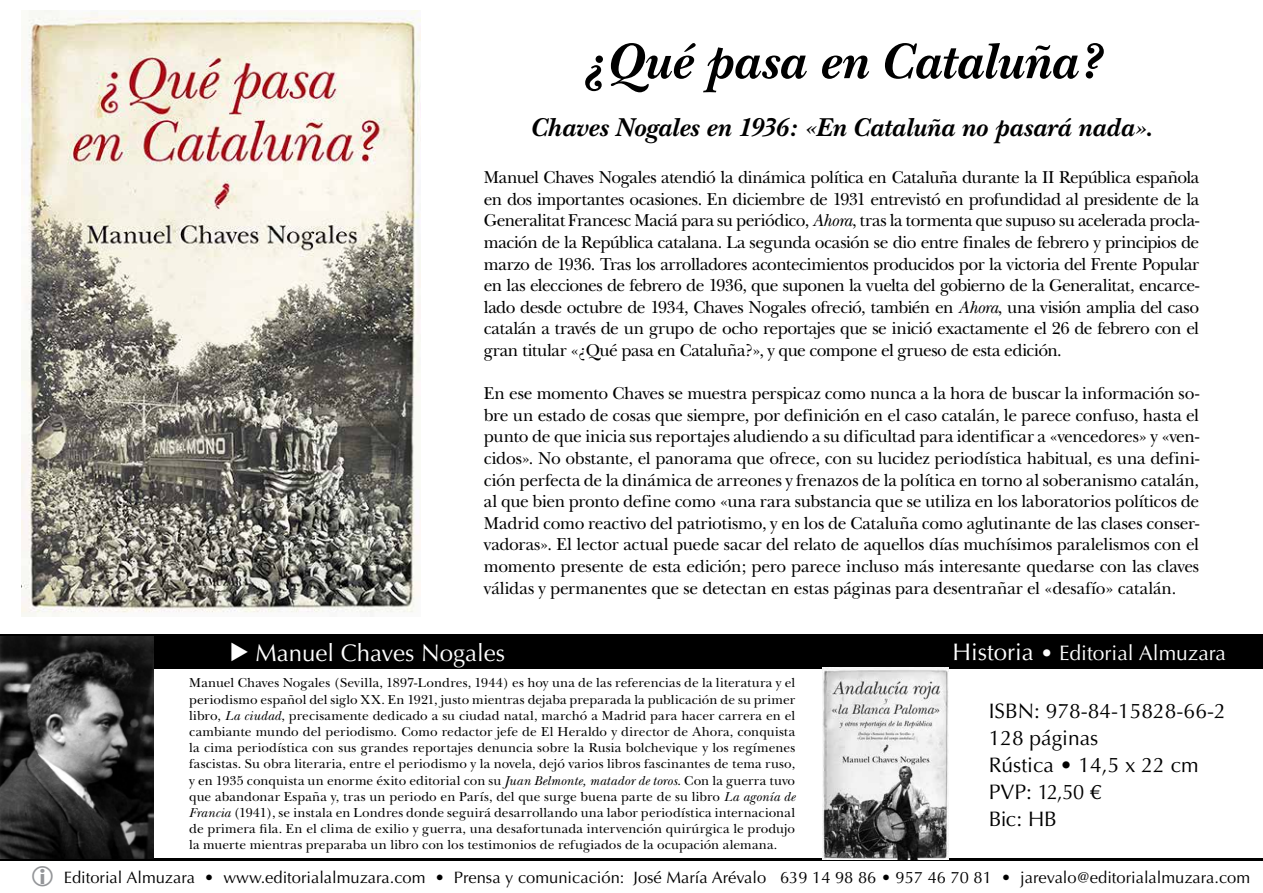
<style>
.page{position:relative;width:1263px;height:893px;background:#fff}
.page>*{position:absolute;margin:0;border:0;box-sizing:border-box;transform-origin:0 0}
.t1{font:italic 700 52.5px "New Baskerville";color:#000}
.t2{font:italic 700 27px "New Baskerville";letter-spacing:.005em;color:#000}
.t3{font:24px "Optima";color:#fff}
.t4{font:21px/27px "Optima";color:#000}
.t5{font:21px "Optima";color:#fff}
.t6{font:18px/21.6px "New Baskerville";letter-spacing:-.01em;color:#000;text-align:justify}
.t7{font:16.5px "Optima";color:#000}
.t8{font:13.5px/16.2px "New Baskerville";letter-spacing:.01em;color:#000;text-align:justify}
.s1{font-style:italic}
.s2{font-size:24px}
</style>
<div class="page">
<hr style="left:1px;top:859px;width:1262px;height:2px;background:#000">
<div style="left:0;top:635px;width:1263px;height:34px;background:#000"></div>
<img style="left:0;top:636px;width:153px;height:223px">
<img style="left:823px;top:668px;width:126px;height:191px">
<img style="left:21px;top:11px;width:400px;height:606px">
<h1 class="t1" style="left:583px;top:31px;width:518px">¿Qué pasa en Cataluña?</h1>
<h2 class="t2" style="left:530px;top:112px;width:623px">Chaves Nogales en 1936: «En Cataluña no pasará nada».</h2>
<p class="t6" style="left:484px;top:167px;width:717px">Manuel Chaves Nogales atendió la dinámica política en Cataluña durante la II República española en dos importantes ocasiones. En diciembre de 1931 entrevistó en profundidad al presidente de la Generalitat Francesc Maciá para su periódico, <span class="s1">Ahora</span>, tras la tormenta que supuso su acelerada procla&shy;mación de la República catalana. La segunda ocasión se dio entre finales de febrero y principios de marzo de 1936. Tras los arrolladores acontecimientos producidos por la victoria del Frente Popular en las elecciones de febrero de 1936, que suponen la vuelta del gobierno de la Generalitat, encarce&shy;lado desde octubre de 1934, Chaves Nogales ofreció, también en <span class="s1">Ahora</span>, una visión amplia del caso catalán a través de un grupo de ocho reportajes que se inició exactamente el 26 de febrero con el gran titular «¿Qué pasa en Cataluña?», y que compone el grueso de esta edición.</p>
<p class="t6" style="left:484px;top:383px;width:717px">En ese momento Chaves se muestra perspicaz como nunca a la hora de buscar la información so&shy;bre un estado de cosas que siempre, por definición en el caso catalán, le parece confuso, hasta el punto de que inicia sus reportajes aludiendo a su dificultad para identificar a «vencedores» y «ven&shy;cidos». No obstante, el panorama que ofrece, con su lucidez periodística habitual, es una defini&shy;ción perfecta de la dinámica de arreones y frenazos de la política en torno al soberanismo catalán, al que bien pronto define como «una rara substancia que se utiliza en los laboratorios políticos de Madrid como reactivo del patriotismo, y en los de Cataluña como aglutinante de las clases conser&shy;vadoras». El lector actual puede sacar del relato de aquellos días muchísimos paralelismos con el momento presente de esta edición; pero parece incluso más interesante quedarse con las claves válidas y permanentes que se detectan en estas páginas para desentrañar el «desafío» catalán.</p>
<h3 class="t3" style="left:255px;top:639px;width:251px">Manuel Chaves Nogales</h3>
<p class="t5" style="left:952px;top:640px;width:275px"><span class="s2">Historia</span> • Editorial Almuzara</p>
<p class="t8" style="left:189px;top:675px;width:607px">Manuel Chaves Nogales (Sevilla, 1897-Londres, 1944) es hoy una de las referencias de la literatura y el periodismo español del siglo XX. En 1921, justo mientras dejaba preparada la publicación de su primer libro, <span class="s1">La ciudad</span>, precisamente dedicado a su ciudad natal, marchó a Madrid para hacer carrera en el cambiante mundo del periodismo. Como redactor jefe de El Heraldo y director de Ahora, conquista la cima periodística con sus grandes reportajes denuncia sobre la Rusia bolchevique y los regímenes fascistas. Su obra literaria, entre el periodismo y la novela, dejó varios libros fascinantes de tema ruso, y en 1935 conquista un enorme éxito editorial con su <span class="s1">Juan Belmonte, matador de toros</span>. Con la guerra tuvo que abandonar España y, tras un periodo en París, del que surge buena parte de su libro <span class="s1">La agonía de Francia</span> (1941), se instala en Londres donde seguirá desarrollando una labor periodística internacional de primera fila. En el clima de exilio y guerra, una desafortunada intervención quirúrgica le produjo la muerte mientras preparaba un libro con los testimonios de refugiados de la ocupación alemana.</p>
<p class="t4" style="left:989px;top:697px;width:238px">ISBN: 978-84-15828-66-2<br>128 páginas<br>Rústica • 14,5 x 22 cm<br>PVP: 12,50 €<br>Bic: HB</p>
<p class="t7" style="left:64px;top:868px;width:1188px">Editorial Almuzara • www.editorialalmuzara.com • Prensa y comunicación: José María Arévalo 639 14 98 86 • 957 46 70 81 • jarevalo@editorialalmuzara.com</p>
</div>
